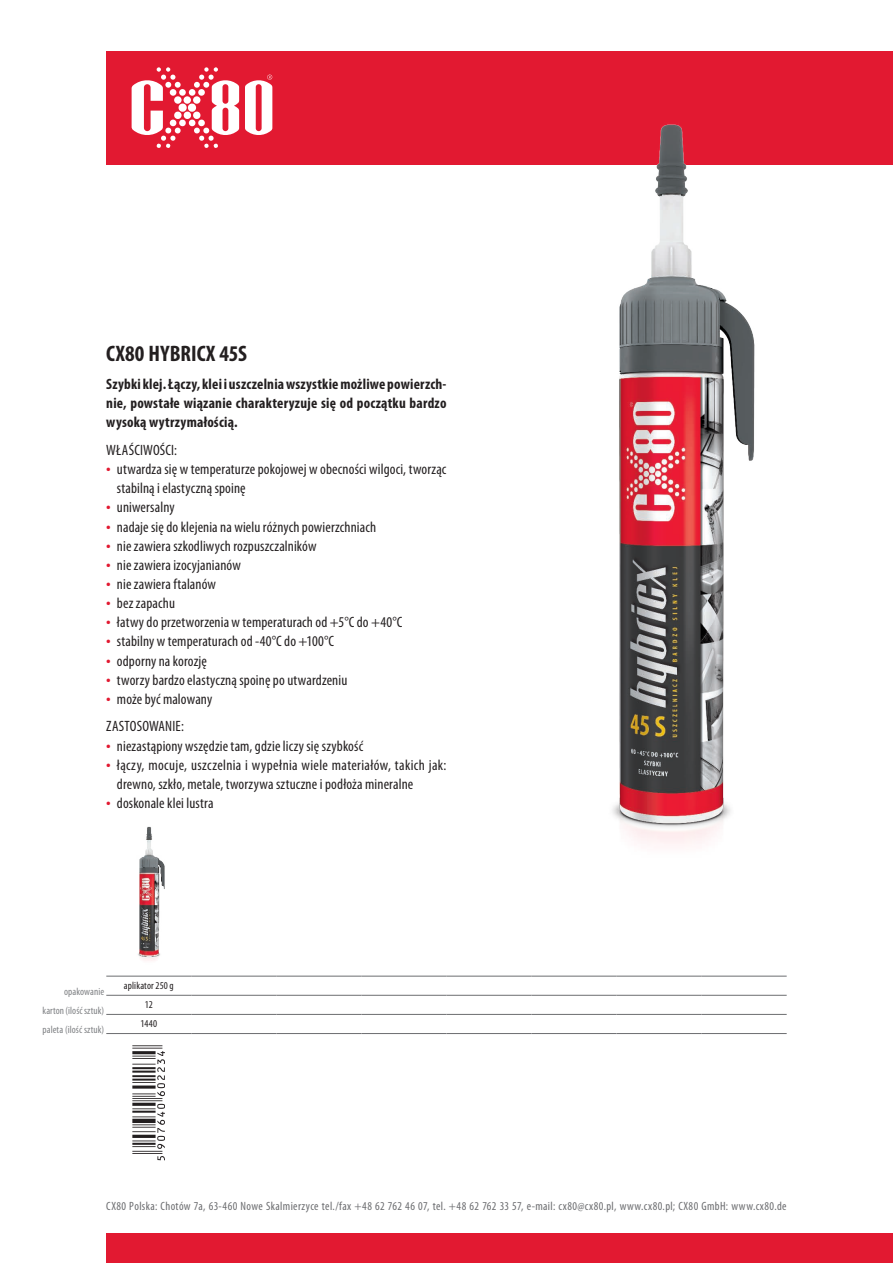
<style>
.page{position:relative;width:893px;height:1263px;background:#fff}
.page>*{position:absolute;margin:0;border:0;box-sizing:border-box;transform-origin:0 0}
.NAZWA_HANDLOWA{font:700 condensed 22.5px "Myriad Pro";letter-spacing:.005em;color:#231f20}
.t1{font:condensed 18px/19.2px "Myriad Pro";color:#e21931}
.wypunktowanie{font:condensed 15px/19.2px "Myriad Pro";letter-spacing:.01em;color:#231f20}
.opis{font:700 condensed 15px/19.2px "Myriad Pro";letter-spacing:.015em;color:#231f20;text-align:justify}
.stopka{font:condensed 12px "Myriad Pro";letter-spacing:.03em;color:#6c6d70}
.opis_tabeli{font:condensed 10.5px "Myriad Pro";letter-spacing:.005em;color:#808285}
.dane_w_tabeli{font:condensed 10.5px "Myriad Pro";letter-spacing:.015em;color:#231f20}
</style>
<div class="page">
<div style="left:106px;top:51px;width:787px;height:113px;background:#e21931"></div>
<div style="left:106px;top:1233px;width:787px;height:30px;background:#e21931"></div>
<svg style="left:132px;top:67px;width:140px;height:81px"></svg>
<img style="left:545px;top:124px;width:250px;height:720px">
<hr style="left:106px;top:1014px;width:85px;height:1px;background:#6c6d70">
<hr style="left:191px;top:1014px;width:85px;height:1px;background:#6c6d70">
<hr style="left:276px;top:1014px;width:85px;height:1px;background:#6c6d70">
<hr style="left:361px;top:1014px;width:85px;height:1px;background:#6c6d70">
<hr style="left:446px;top:1014px;width:85px;height:1px;background:#6c6d70">
<hr style="left:531px;top:1014px;width:86px;height:1px;background:#6c6d70">
<hr style="left:617px;top:1014px;width:85px;height:1px;background:#6c6d70">
<hr style="left:702px;top:1014px;width:85px;height:1px;background:#6c6d70">
<hr style="left:106px;top:1033px;width:85px;height:1px;background:#6c6d70">
<hr style="left:191px;top:1033px;width:85px;height:1px;background:#6c6d70">
<hr style="left:276px;top:1033px;width:85px;height:1px;background:#6c6d70">
<hr style="left:361px;top:1033px;width:85px;height:1px;background:#6c6d70">
<hr style="left:446px;top:1033px;width:85px;height:1px;background:#6c6d70">
<hr style="left:531px;top:1033px;width:86px;height:1px;background:#6c6d70">
<hr style="left:617px;top:1033px;width:85px;height:1px;background:#6c6d70">
<hr style="left:702px;top:1033px;width:85px;height:1px;background:#6c6d70">
<hr style="left:106px;top:976px;width:85px;height:1px;background:#6c6d70">
<hr style="left:191px;top:976px;width:85px;height:1px;background:#6c6d70">
<hr style="left:276px;top:976px;width:85px;height:1px;background:#6c6d70">
<hr style="left:361px;top:976px;width:85px;height:1px;background:#6c6d70">
<hr style="left:446px;top:976px;width:85px;height:1px;background:#6c6d70">
<hr style="left:531px;top:976px;width:86px;height:1px;background:#6c6d70">
<hr style="left:617px;top:976px;width:85px;height:1px;background:#6c6d70">
<hr style="left:702px;top:976px;width:85px;height:1px;background:#6c6d70">
<hr style="left:106px;top:995px;width:85px;height:1px;background:#6c6d70">
<hr style="left:191px;top:995px;width:85px;height:1px;background:#6c6d70">
<hr style="left:276px;top:995px;width:85px;height:1px;background:#6c6d70">
<hr style="left:361px;top:995px;width:85px;height:1px;background:#6c6d70">
<hr style="left:446px;top:995px;width:85px;height:1px;background:#6c6d70">
<hr style="left:531px;top:995px;width:86px;height:1px;background:#6c6d70">
<hr style="left:617px;top:995px;width:85px;height:1px;background:#6c6d70">
<hr style="left:702px;top:995px;width:85px;height:1px;background:#6c6d70">
<svg style="left:132px;top:1045px;width:33px;height:115px"></svg>
<img style="left:126px;top:826px;width:46px;height:150px">
<p class="NAZWA_HANDLOWA" style="left:106px;top:340px;width:142px">CX80 HYBRICX 45S</p>
<p class="opis" style="left:106px;top:374px;width:342px">Szybki klej. Łączy, klei i uszczelnia wszystkie możliwe powierzch&shy;nie, powstałe wiązanie charakteryzuje się od początku bardzo wysoką wytrzymałością.</p>
<p class="wypunktowanie" style="left:106px;top:440px;width:72px">WŁAŚCIWOŚCI:</p>
<p class="wypunktowanie" style="left:117px;top:459px;width:331px">utwardza się w temperaturze pokojowej w obecności wilgoci, tworząc stabilną i elastyczną spoinę</p>
<p class="wypunktowanie" style="left:117px;top:498px;width:59px">uniwersalny</p>
<p class="wypunktowanie" style="left:117px;top:517px;width:261px">nadaje się do klejenia na wielu różnych powierzchniach</p>
<p class="wypunktowanie" style="left:117px;top:536px;width:201px">nie zawiera szkodliwych rozpuszczalników</p>
<p class="wypunktowanie" style="left:117px;top:555px;width:125px">nie zawiera izocyjanianów</p>
<p class="wypunktowanie" style="left:117px;top:574px;width:101px">nie zawiera ftalanów</p>
<p class="wypunktowanie" style="left:117px;top:593px;width:60px">bez zapachu</p>
<p class="wypunktowanie" style="left:117px;top:612px;width:287px">łatwy do przetworzenia w temperaturach od +5°C do +40°C</p>
<p class="wypunktowanie" style="left:117px;top:632px;width:219px">stabilny w temperaturach od -40°C do +100°C</p>
<p class="wypunktowanie" style="left:117px;top:651px;width:91px">odporny na korozję</p>
<p class="wypunktowanie" style="left:117px;top:670px;width:232px">tworzy bardzo elastyczną spoinę po utwardzeniu</p>
<p class="wypunktowanie" style="left:117px;top:689px;width:97px">może być malowany</p>
<p class="wypunktowanie" style="left:106px;top:717px;width:79px">ZASTOSOWANIE:</p>
<p class="wypunktowanie" style="left:117px;top:736px;width:248px">niezastąpiony wszędzie tam, gdzie liczy się szybkość</p>
<p class="wypunktowanie" style="left:117px;top:755px;width:331px">łączy, mocuje, uszczelnia i wypełnia wiele materiałów, takich jak: drewno, szkło, metale, tworzywa sztuczne i podłoża mineralne</p>
<p class="wypunktowanie" style="left:117px;top:793px;width:98px">doskonale klei lustra</p>
<p class="t1" style="left:106px;top:449px;width:6px;line-height:38.2px">• •</p>
<p class="t1" style="left:106px;top:516px;width:6px;text-align:justify">• • • • • • • • • •</p>
<p class="t1" style="left:106px;top:735px;width:6px">• •</p>
<p class="t1" style="left:106px;top:792px;width:6px">•</p>
<p class="opis_tabeli" style="left:64px;top:985px;width:41px">opakowanie</p>
<p class="opis_tabeli" style="left:43px;top:1004px;width:63px">karton (ilość sztuk)</p>
<p class="opis_tabeli" style="left:43px;top:1023px;width:63px">paleta (ilość sztuk)</p>
<p class="dane_w_tabeli" style="left:124px;top:979px;width:51px">aplikator 250 g</p>
<p class="dane_w_tabeli" style="left:145px;top:998px;width:9px">12</p>
<p class="dane_w_tabeli" style="left:140px;top:1017px;width:18px">1440</p>
<p class="stopka" style="left:106px;top:1198px;width:682px">CX80 Polska: Chotów 7a, 63-460 Nowe Skalmierzyce tel./fax +48 62 762 46 07, tel. +48 62 762 33 57, e-mail: cx80@cx80.pl, www.cx80.pl; CX80 GmbH: www.cx80.de</p>
</div>
